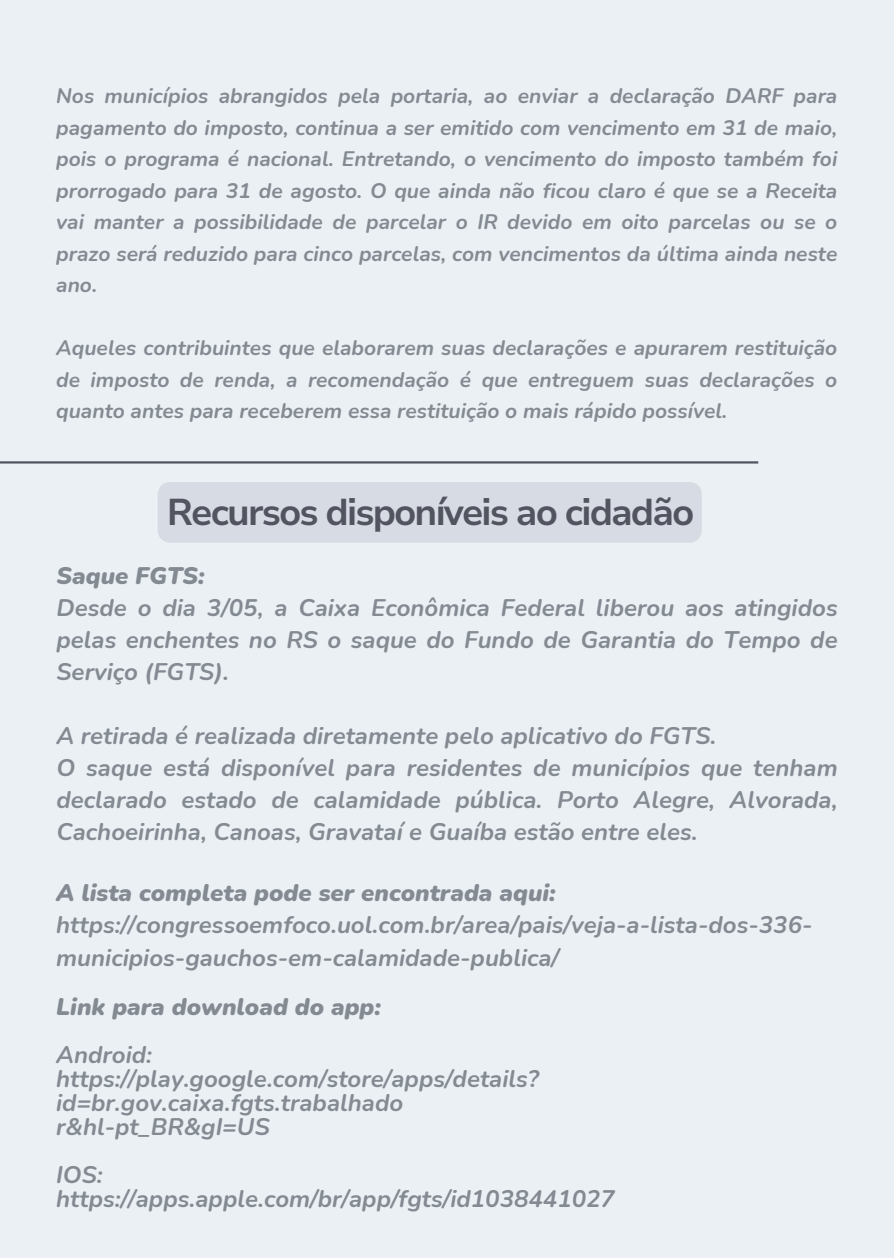
<style>
.page{position:relative;width:894px;height:1258px;background:#fff}
.page>*{position:absolute;margin:0;border:0;box-sizing:border-box;transform-origin:0 0}
.t1{font:700 37.2px "Nunito Sans 10 pt";letter-spacing:-.05em;color:#525460}
.t2{font:italic 700 24px/32.1px "Nunito";color:#848a92}
.t3{font:italic 900 24px "Nunito";color:#848a92}
.t4{font:italic 700 21px/31.5px "Nunito";color:#848a92;text-align:justify}
.s1{font-weight:900}
</style>
<div class="page">
<hr style="left:0;top:461px;width:758px;height:2px;background:#525460">
<div style="left:158px;top:482px;width:543px;height:61px;background:#d7dbe3"></div>
<h1 class="t4" style="left:56px;top:81px;width:782px">Nos municípios abrangidos pela portaria, ao enviar a declaração DARF para pagamento do imposto, continua a ser emitido com vencimento em 31 de maio, pois o programa é nacional. Entretando, o vencimento do imposto também foi prorrogado para 31 de agosto. O que ainda não ficou claro é que se a Receita vai manter a possibilidade de parcelar o IR devido em oito parcelas ou se o prazo será reduzido para cinco parcelas, com vencimentos da última ainda neste ano.</h1>
<h2 class="t4" style="left:56px;top:333px;width:782px">Aqueles contribuintes que elaborarem suas declarações e apurarem restituição de imposto de renda, a recomendação é que entreguem suas declarações o quanto antes para receberem essa restituição o mais rápido possível.</h2>
<h2 class="t1" style="left:167px;top:487px;width:529px">Recursos disponíveis ao cidadão</h2>
<p class="t2" style="left:56px;top:560px;width:782px"><span class="s1">Saque FGTS:<br></span>Desde o dia 3/05, a Caixa Econômica Federal liberou aos atingidos pelas enchentes no RS o saque do Fundo de Garantia do Tempo de Serviço (FGTS).</p>
<p class="t2" style="left:56px;top:720px;width:782px">A retirada é realizada diretamente pelo aplicativo do FGTS.<br>O saque está disponível para residentes de municípios que tenham declarado estado de calamidade pública. Porto Alegre, Alvorada, Cachoeirinha, Canoas, Gravataí e Guaíba estão entre eles.</p>
<h2 class="t3" style="left:56px;top:877px;width:501px">A lista completa pode ser encontrada aqui:</h2>
<p class="t2" style="left:56px;top:909px;width:757px">https://congressoemfoco.uol.com.br/area/pais/veja-a-lista-dos-336- municipios-gauchos-em-calamidade-publica/</p>
<h2 class="t3" style="left:56px;top:991px;width:326px">Link para download do app:</h2>
<h2 class="t2" style="left:56px;top:1043px;width:484px;line-height:24px">Android: https://play.google.com/store/apps/details? id=br.gov.caixa.fgts.trabalhado r&amp;hl-pt_BR&amp;gI=US</h2>
<h2 class="t2" style="left:56px;top:1163px;width:560px;line-height:24px">IOS: https://apps.apple.com/br/app/fgts/id1038441027</h2>
</div>
